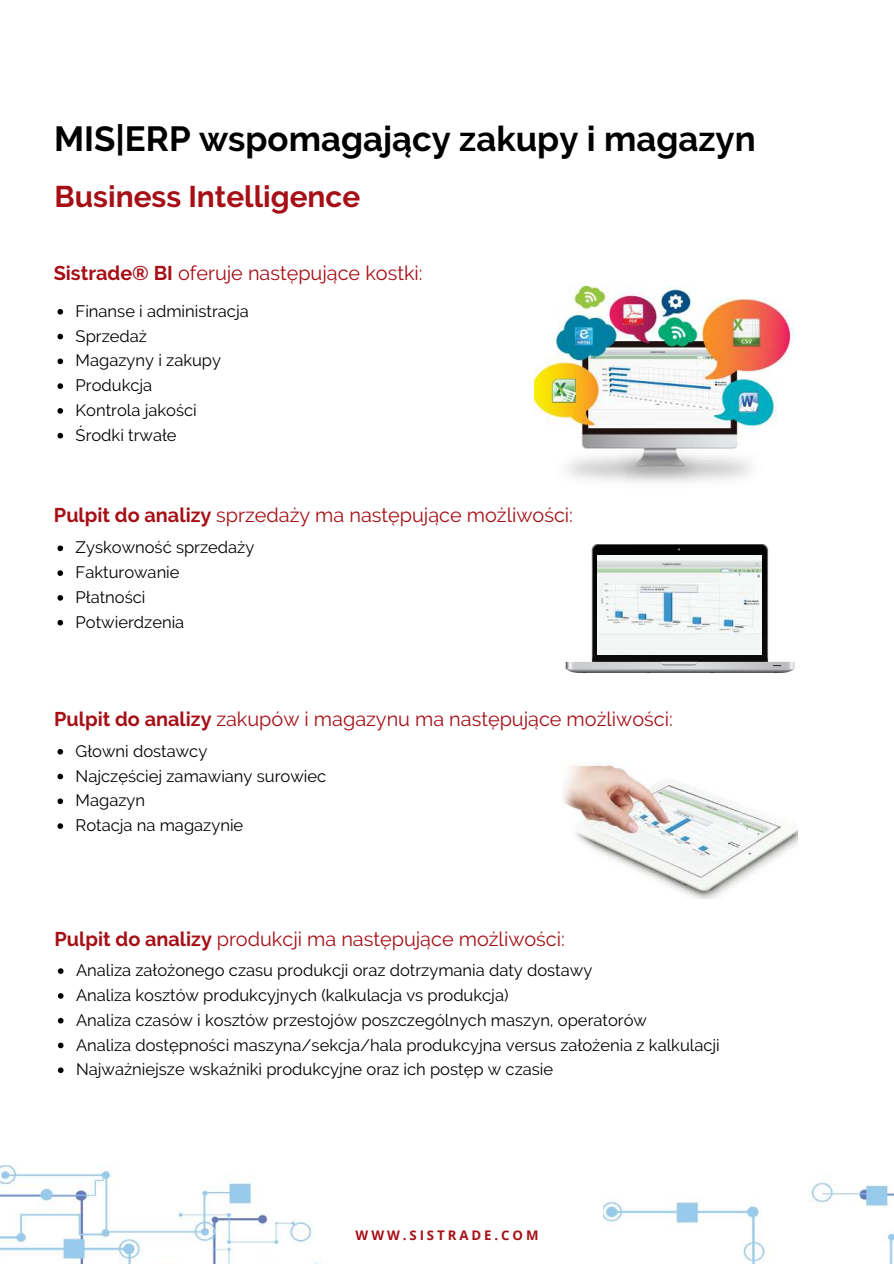
<style>
.page{position:relative;width:894px;height:1264px;background:#fff}
.page>*{position:absolute;margin:0;border:0;box-sizing:border-box;transform-origin:0 0}
.t1{font:700 34.8px "Raleway";color:#000}
.t2{font:700 29.85px "Raleway";color:#a60f16}
.t3{font:19.8px "Raleway";color:#a60f16}
.t4{font:16.5px/24.8px "Raleway";color:#000}
.t5{font:700 13.2px "Open Sans";letter-spacing:.22em;color:#a60f16}
.s1{font-weight:700}
</style>
<div class="page">
<svg style="left:57px;top:545px;width:6px;height:6px"></svg>
<svg style="left:57px;top:570px;width:6px;height:6px"></svg>
<svg style="left:57px;top:595px;width:6px;height:5px"></svg>
<svg style="left:57px;top:620px;width:6px;height:5px"></svg>
<svg style="left:57px;top:749px;width:6px;height:5px"></svg>
<svg style="left:57px;top:773px;width:6px;height:6px"></svg>
<svg style="left:57px;top:798px;width:6px;height:6px"></svg>
<svg style="left:57px;top:823px;width:6px;height:6px"></svg>
<svg style="left:58px;top:968px;width:6px;height:5px"></svg>
<svg style="left:58px;top:993px;width:6px;height:5px"></svg>
<svg style="left:58px;top:1017px;width:6px;height:6px"></svg>
<svg style="left:58px;top:1042px;width:6px;height:6px"></svg>
<svg style="left:58px;top:1067px;width:6px;height:6px"></svg>
<svg style="left:57px;top:309px;width:6px;height:5px"></svg>
<svg style="left:57px;top:334px;width:6px;height:5px"></svg>
<svg style="left:57px;top:358px;width:6px;height:6px"></svg>
<svg style="left:57px;top:383px;width:6px;height:6px"></svg>
<svg style="left:57px;top:408px;width:6px;height:6px"></svg>
<svg style="left:57px;top:433px;width:6px;height:5px"></svg>
<img style="left:534px;top:287px;width:260px;height:196px">
<img style="left:562px;top:765px;width:235px;height:134px">
<img style="left:0;top:1165px;width:322px;height:98px">
<img style="left:603px;top:1182px;width:290px;height:81px">
<svg style="left:565px;top:544px;width:229px;height:129px"></svg>
<img style="left:597px;top:555px;width:164px;height:99px">
<h1 class="t1" style="left:54px;top:118px;width:703px">MIS|ERP wspomagający zakupy i magazyn</h1>
<h2 class="t2" style="left:54px;top:179px;width:307px">Business Intelligence</h2>
<p class="t3" style="left:54px;top:261px;width:370px"><span class="s1">Sistrade® BI</span> oferuje następujące kostki:</p>
<p class="t4" style="left:76px;top:298px;width:175px">Finanse i administracja<br>Sprzedaż<br>Magazyny i zakupy<br>Produkcja<br>Kontrola jakości<br>Środki trwałe</p>
<p class="t3" style="left:54px;top:503px;width:520px"><span class="s1">Pulpit do analizy</span> sprzedaży ma następujące możliwości:</p>
<p class="t4" style="left:76px;top:535px;width:180px">Zyskowność sprzedaży<br>Fakturowanie<br>Płatności<br>Potwierdzenia</p>
<p class="t3" style="left:54px;top:707px;width:620px"><span class="s1">Pulpit do analizy</span> zakupów i magazynu ma następujące możliwości:</p>
<p class="t4" style="left:76px;top:738px;width:252px">Głowni dostawcy<br>Najczęściej zamawiany surowiec<br>Magazyn<br>Rotacja na magazynie</p>
<p class="t3" style="left:54px;top:927px;width:511px"><span class="s1">Pulpit do analizy</span> produkcji ma następujące możliwości:</p>
<p class="t4" style="left:76px;top:958px;width:645px">Analiza założonego czasu produkcji oraz dotrzymania daty dostawy<br>Analiza kosztów produkcyjnych (kalkulacja vs produkcja)<br>Analiza czasów i kosztów przestojów poszczególnych maszyn, operatorów<br>Analiza dostępności maszyna/sekcja/hala produkcyjna versus założenia z kalkulacji Najważniejsze wskaźniki produkcyjne oraz ich postęp w czasie</p>
<p class="t5" style="left:355px;top:1225px;width:184px">WWW.SISTRADE.COM</p>
</div>
